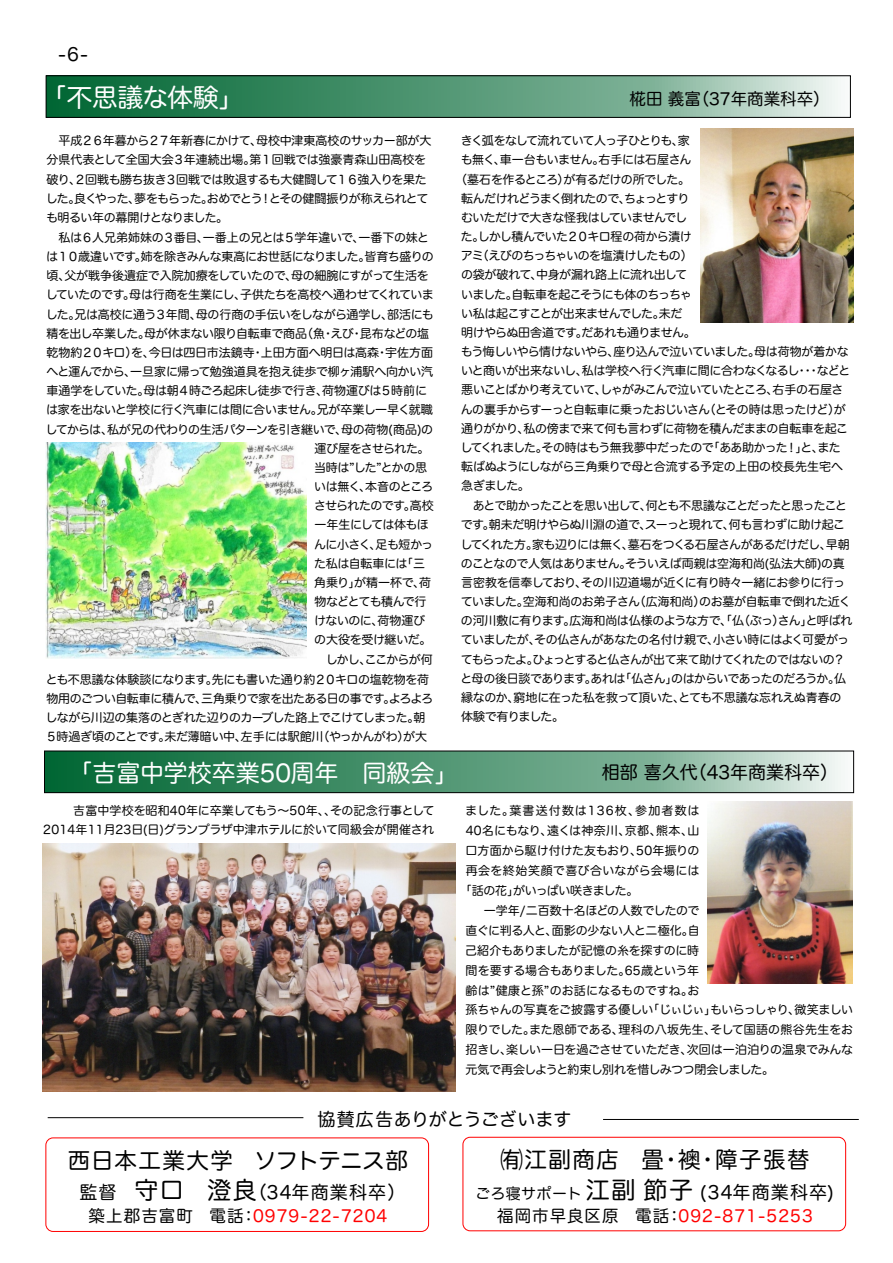
<style>
.page{position:relative;width:893px;height:1263px;background:#fff}
.page>*{position:absolute;margin:0;border:0;box-sizing:border-box;transform-origin:0 0}
.t1{font:25.5px "Hira Maru Pro W4";color:#fff}
.t2{font:24px "Hira Maru Pro W4";color:#fff}
.t3{font:22.5px "Hira Maru Pro W4";letter-spacing:-.035em;color:#000}
.t4{font:22.5px "Hira Maru Pro W4";letter-spacing:.01em;color:#000}
.t5{font:18px "Hira Maru Pro W4";letter-spacing:.065em;color:#000}
.t6{font:18px "Hira Maru Pro W4";color:#000}
.t7{font:16.5px "Hira Maru Pro W4";letter-spacing:.065em;color:#f00}
.t8{font:16.5px "Hira Maru Pro W4";color:#000}
.t9{font:12px/19.2px "Hira Maru Pro W4";letter-spacing:-.045em;color:#000}
.t10{font:12px "Hira Maru Pro W4";letter-spacing:-.025em;color:#000}
.t11{font:12px "Hira Maru Pro W4";letter-spacing:-.065em;color:#000}
.t12{font:12px "Hira Maru Pro W4";letter-spacing:-.015em;color:#000}
.t13{font:12px/20px "Hira Maru Pro W4";color:#000;text-align:right}
.t14{font:12px "Hira Maru Pro W4";letter-spacing:-.07em;color:#000}
.t15{font:12px "Hira Maru Pro W4";letter-spacing:-.02em;color:#000}
.t16{font:12px "Hira Maru Pro W4";letter-spacing:-.085em;color:#000}
.t17{font:12px "Hira Maru Pro W4";letter-spacing:-.01em;color:#000}
.t18{font:12px "Hira Maru Pro W4";letter-spacing:-.08em;color:#000}
.t19{font:12px "Hira Maru Pro W4";letter-spacing:.015em;color:#000}
.t20{font:12px "Hira Maru Pro W4";letter-spacing:-.005em;color:#000}
.t21{font:12px "Hira Maru Pro W4";letter-spacing:-.095em;color:#000}
.t22{font:12px "Hira Maru Pro W4";letter-spacing:.095em;color:#000}
.t23{font:12px "Hira Maru Pro W4";letter-spacing:.025em;color:#000}
.t24{font:12px "Hira Maru Pro W4";letter-spacing:-.075em;color:#000}
.s1{font-size:24px}
.s2{color:#000}
.s3{font-size:15px}
</style>
<div class="page">
<hr style="left:48px;top:1117px;width:255px;height:1px;background:#000">
<svg style="left:48px;top:77px;width:793px;height:39px;background:#5c9d7c"></svg>
<div style="left:46px;top:75px;width:805px;height:43px;border:1px solid #000"></div>
<hr style="left:603px;top:1119px;width:256px;height:1px;background:#000">
<svg style="left:46px;top:752px;width:799px;height:39px;background:#5c9d7c"></svg>
<div style="left:44px;top:750px;width:810px;height:43px;border:1px solid #000"></div>
<img style="left:45px;top:442px;width:261px;height:216px">
<div style="left:45px;top:1137px;width:384px;height:95px;border:1px solid #f00;border-radius:7px"></div>
<div style="left:462px;top:1137px;width:384px;height:94px;border:1px solid #f00;border-radius:7px"></div>
<img style="left:701px;top:129px;width:153px;height:193px">
<img style="left:708px;top:801px;width:144px;height:182px">
<img style="left:43px;top:843px;width:412px;height:248px">
<h3 class="t6" style="left:58px;top:45px;width:32px">-6-</h3>
<h1 class="t1" style="left:41px;top:84px;width:204px">「不思議な体験」</h1>
<h3 class="t8" style="left:630px;top:91px;width:202px">椛⽥ 義富（37年商業科卒）</h3>
<p class="t9" style="left:46px;top:131px;width:387px;text-indent:13px">平成２６年暮から２７年新春にかけて、⺟校中津東⾼校のサッカー部が⼤分県代表として全国⼤会３年連続出場。第１回戦では強豪⻘森⼭⽥⾼校を破り、２回戦も勝ち抜き３回戦では敗退するも⼤健闘して１６強⼊りを果たした。良くやった、夢をもらった。おめでとう！とその健闘振りが称えられとても明るい年の幕開けとなりました。</p>
<p class="t15" style="left:59px;top:231px;width:372px">私は６⼈兄弟姉妹の３番⽬、⼀番上の兄とは５学年違いで、⼀番下の妹と</p>
<p class="t9" style="left:46px;top:247px;width:389px">は１０歳違いです。姉を除きみんな東⾼にお世話になりました。皆育ち盛りの</p>
<p class="t10" style="left:47px;top:270px;width:384px">頃、⽗が戦争後遺症で⼊院加療をしていたので、⺟の細腕にすがって⽣活を</p>
<p class="t9" style="left:46px;top:285px;width:390px">していたのです。⺟は⾏商を⽣業にし、⼦供たちを⾼校へ通わせてくれていま</p>
<p class="t9" style="left:46px;top:304px;width:390px">した。兄は⾼校に通う３年間、⺟の⾏商の⼿伝いをしながら通学し、部活にも</p>
<p class="t9" style="left:46px;top:324px;width:384px">精を出し卒業した。⺟が休まない限り⾃転⾞で商品（⿂・えび･昆布などの塩</p>
<p class="t17" style="left:46px;top:346px;width:388px">乾物約２０キロ）を、今⽇は四⽇市法鏡寺・上⽥⽅⾯へ明⽇は⾼森・宇佐⽅⾯</p>
<p class="t9" style="left:46px;top:362px;width:388px">へと運んでから、⼀旦家に帰って勉強道具を抱え徒歩で柳ヶ浦駅へ向かい汽</p>
<p class="t9" style="left:46px;top:381px;width:382px">⾞通学をしていた。⺟は朝４時ごろ起床し徒歩で⾏き、荷物運びは５時前に</p>
<p class="t9" style="left:46px;top:400px;width:388px">は家を出ないと学校に⾏く汽⾞には間に合いません。兄が卒業し⼀早く就職</p>
<p class="t9" style="left:46px;top:419px;width:389px">してからは、私が兄の代わりの⽣活パターンを引き継いで、⺟の荷物(商品)の</p>
<p class="t9" style="left:314px;top:439px;width:117px">運び屋をさせられた。</p>
<p class="t9" style="left:314px;top:458px;width:114px">当時は”した”とかの思</p>
<p class="t16" style="left:314px;top:480px;width:120px">いは無く、本⾳のところ</p>
<p class="t9" style="left:314px;top:496px;width:121px">させられたのです。⾼校</p>
<p class="t9" style="left:314px;top:515px;width:116px">⼀年⽣にしては体もほ</p>
<p class="t9" style="left:314px;top:534px;width:121px">んに⼩さく、⾜も短かっ</p>
<p class="t9" style="left:314px;top:554px;width:113px">た私は⾃転⾞には「三</p>
<p class="t9" style="left:314px;top:573px;width:118px">⾓乗り」が精⼀杯で、荷</p>
<p class="t16" style="left:314px;top:595px;width:114px">物などとても積んで⾏</p>
<p class="t9" style="left:314px;top:611px;width:113px">けないのに、荷物運び</p>
<p class="t9" style="left:314px;top:630px;width:119px">の⼤役を受け継いだ。</p>
<p class="t24" style="left:326px;top:654px;width:109px">しかし、ここからが何</p>
<p class="t9" style="left:46px;top:669px;width:385px">とも不思議な体験談になります。先にも書いた通り約２０キロの塩乾物を荷</p>
<p class="t9" style="left:46px;top:689px;width:388px">物⽤のごつい⾃転⾞に積んで、三⾓乗りで家を出たある⽇の事です。よろよろ</p>
<p class="t9" style="left:46px;top:708px;width:381px">しながら川辺の集落のとぎれた辺りのカーブした路上でこけてしまった。朝</p>
<p class="t9" style="left:45px;top:727px;width:383px">５時過ぎ頃のことです。未だ薄暗い中、左⼿には駅館川（やっかんがわ）が⼤</p>
<p class="t21" style="left:461px;top:135px;width:231px">きく弧をなして流れていて⼈っ⼦ひとりも、家</p>
<p class="t9" style="left:461px;top:150px;width:232px">も無く、⾞⼀台もいません。右⼿には⽯屋さん</p>
<p class="t9" style="left:455px;top:169px;width:236px">（墓⽯を作るところ）が有るだけの所でした。</p>
<p class="t16" style="left:461px;top:192px;width:230px">転んだけれどうまく倒れたので、ちょっとすり</p>
<p class="t9" style="left:461px;top:208px;width:228px">むいただけで⼤きな怪我はしていませんでし</p>
<p class="t9" style="left:461px;top:227px;width:232px">た。しかし積んでいた２０キロ程の荷から漬け</p>
<p class="t11" style="left:461px;top:250px;width:233px">アミ（えびのちっちゃいのを塩漬けしたもの）</p>
<p class="t12" style="left:461px;top:269px;width:227px">の袋が破れて、中⾝が漏れ路上に流れ出して</p>
<p class="t14" style="left:461px;top:288px;width:232px">いました。⾃転⾞を起こそうにも体のちっちゃ</p>
<p class="t9" style="left:461px;top:304px;width:223px">い私は起こすことが出来ませんでした。未だ</p>
<p class="t9" style="left:461px;top:323px;width:236px">明けやらぬ⽥舎道です。だあれも通りません。</p>
<p class="t9" style="left:461px;top:342px;width:389px">もう悔しいやら情けないやら、座り込んで泣いていました。⺟は荷物が着かな</p>
<p class="t9" style="left:461px;top:361px;width:391px">いと商いが出来ないし、私は学校へ⾏く汽⾞に間に合わなくなるし・・・などと</p>
<p class="t14" style="left:461px;top:384px;width:384px">悪いことばかり考えていて、しゃがみこんで泣いていたところ、右⼿の⽯屋さ</p>
<p class="t11" style="left:461px;top:403px;width:386px">んの裏⼿からすーっと⾃転⾞に乗ったおじいさん（とその時は思ったけど）が</p>
<p class="t9" style="left:461px;top:419px;width:388px">通りがかり、私の傍まで来て何も⾔わずに荷物を積んだままの⾃転⾞を起こ</p>
<p class="t9" style="left:460px;top:438px;width:382px">してくれました。その時はもう無我夢中だったので「ああ助かった！」と、また</p>
<p class="t9" style="left:461px;top:457px;width:383px">転ばぬようにしながら三⾓乗りで⺟と合流する予定の上⽥の校⻑先⽣宅へ</p>
<p class="t9" style="left:461px;top:476px;width:70px">急ぎました。</p>
<p class="t18" style="left:473px;top:500px;width:376px">あとで助かったことを思い出して、何とも不思議なことだったと思ったこと</p>
<p class="t9" style="left:461px;top:515px;width:386px">です。朝未だ明けやらぬ川淵の道で、スーっと現れて、何も⾔わずに助け起こ</p>
<p class="t11" style="left:460px;top:538px;width:391px">してくれた⽅。家も辺りには無く、墓⽯をつくる⽯屋さんがあるだけだし、早朝</p>
<p class="t9" style="left:461px;top:554px;width:385px">のことなので⼈気はありません。そういえば両親は空海和尚(弘法⼤師)の真</p>
<p class="t9" style="left:461px;top:573px;width:385px">⾔密教を信奉しており、その川辺道場が近くに有り時々⼀緒にお参りに⾏っ</p>
<p class="t10" style="left:461px;top:595px;width:392px">ていました。空海和尚のお弟⼦さん（広海和尚）のお墓が⾃転⾞で倒れた近く</p>
<p class="t10" style="left:461px;top:615px;width:393px">の河川敷に有ります。広海和尚は仏様のような⽅で、「仏（ぶっ）さん」と呼ばれ</p>
<p class="t9" style="left:461px;top:630px;width:390px">ていましたが、その仏さんがあなたの名付け親で、⼩さい時にはよく可愛がっ</p>
<p class="t11" style="left:461px;top:653px;width:386px">てもらったよ。ひょっとすると仏さんが出て来て助けてくれたのではないの？</p>
<p class="t9" style="left:460px;top:669px;width:387px">と⺟の後⽇談であります。あれは「仏さん」のはからいであったのだろうか。仏</p>
<p class="t9" style="left:461px;top:688px;width:382px">縁なのか、窮地に在った私を救って頂いた、とても不思議な忘れえぬ⻘春の</p>
<p class="t9" style="left:461px;top:707px;width:104px">体験で有りました。</p>
<h2 class="t2" style="left:69px;top:761px;width:391px">「吉富中学校卒業50周年 同級会」</h2>
<h3 class="t6" style="left:602px;top:763px;width:238px">相部喜久代（43年商業科卒）</h3>
<p class="t13" style="left:43px;top:800px;width:393px">吉富中学校を昭和40年に卒業してもう〜50年、、その記念⾏事として<br>2014年11⽉23⽇(⽇)グランプラザ中津ホテルに於いて同級会が開催され</p>
<p class="t22" style="left:465px;top:804px;width:236px">ました。葉書送付数は136枚、参加者数は</p>
<p class="t19" style="left:466px;top:824px;width:235px">40名にもなり、遠くは神奈川、京都、熊本、⼭</p>
<p class="t12" style="left:465px;top:844px;width:236px">⼝⽅⾯から駆け付けた友もおり、50年振りの</p>
<p class="t23" style="left:466px;top:864px;width:235px">再会を終始笑顔で喜び合いながら会場には</p>
<p class="t9" style="left:460px;top:881px;width:180px">「話の花」がいっぱい咲きました。</p>
<p class="t9" style="left:484px;top:901px;width:217px">⼀学年/⼆百数⼗名ほどの⼈数でしたので</p>
<p class="t10" style="left:466px;top:924px;width:235px">直ぐに判る⼈と、⾯影の少ない⼈と⼆極化。⾃</p>
<p class="t15" style="left:465px;top:944px;width:235px">⼰紹介もありましたが記憶の⽷を探すのに時</p>
<p class="t9" style="left:466px;top:960px;width:235px">間を要する場合もありました。65歳という年</p>
<p class="t20" style="left:466px;top:984px;width:235px">齢は”健康と孫”のお話になるものですね。お</p>
<p class="t9" style="left:466px;top:1000px;width:389px">孫ちゃんの写真をご披露する優しい「じぃじぃ」もいらっしゃり、微笑ましい</p>
<p class="t12" style="left:466px;top:1024px;width:389px">限りでした。また恩師である、理科の⼋坂先⽣、そして国語の熊⾕先⽣をお</p>
<p class="t9" style="left:466px;top:1040px;width:389px">招きし、楽しい⼀⽇を過ごさせていただき、次回は⼀泊泊りの温泉でみんな</p>
<p class="t9" style="left:466px;top:1060px;width:310px">元気で再会しようと約束し別れを惜しみつつ閉会しました。</p>
<h3 class="t6" style="left:317px;top:1110px;width:256px">協賛広告ありがとうございます</h3>
<h3 class="t3" style="left:68px;top:1149px;width:342px">⻄⽇本⼯業⼤学 ソフトテニス部</h3>
<h3 class="t5" style="left:79px;top:1183px;width:328px">監督 <span class="s1">守⼝ 澄良</span>（34年商業科卒）</h3>
<h3 class="t7" style="left:89px;top:1208px;width:300px"><span class="s2">築上郡吉富町 電話：</span>0979-22-7204</h3>
<h3 class="t4" style="left:500px;top:1148px;width:310px">㈲江副商店 畳・襖・障⼦張替</h3>
<h3 class="t5" style="left:475px;top:1183px;width:360px"><span class="s3">ごろ寝サポート</span><span class="s1">江副節⼦</span> (34年商業科卒)</h3>
<h3 class="t7" style="left:497px;top:1207px;width:317px"><span class="s2">福岡市早良区原 電話：</span>092-871-5253</h3>
</div>
